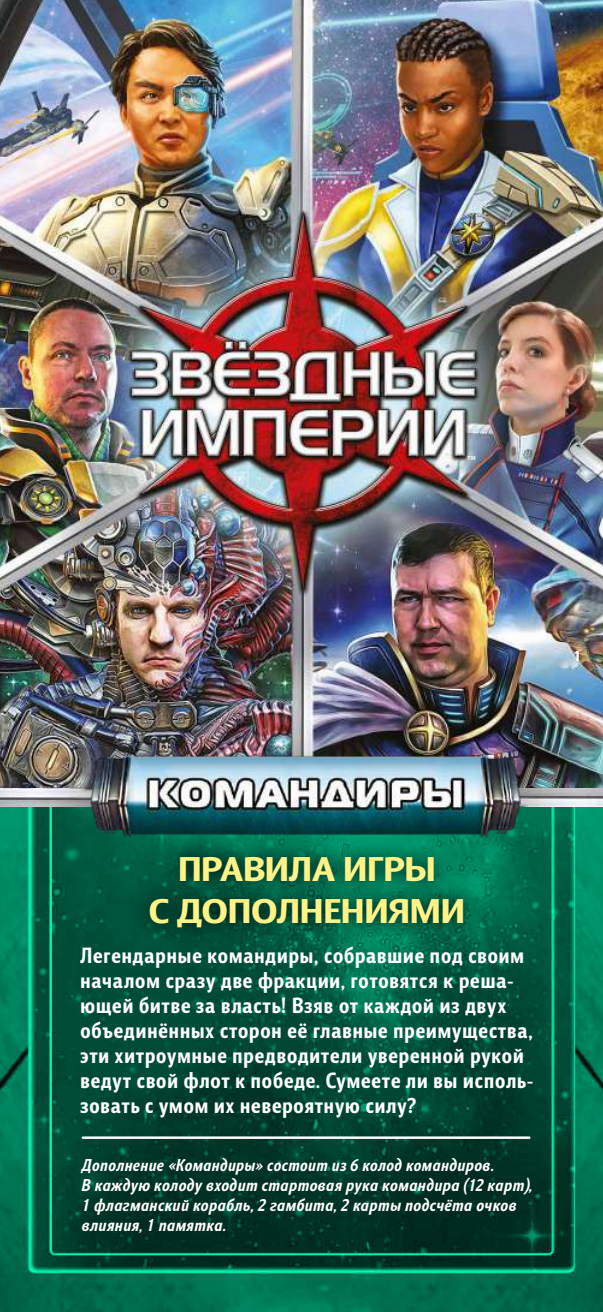
<style>
.page{position:relative;width:603px;height:1312px;background:#fff}
.page>*{position:absolute;margin:0;border:0;box-sizing:border-box;transform-origin:0 0}
.t1{font:800 35px/42px "Barnaul Grotesk";letter-spacing:-.03em;color:#fff287;text-align:center;scale:1.25 1}
.t2{font:800 22.5px/25px "Barnaul Grotesk";letter-spacing:.02em;color:#fff}
.t3{font:italic 800 17.5px/20px "Barnaul Grotesk";letter-spacing:.02em;color:#fff;scale:.95 1}
.t4{font:800 15px "Barnaul Grotesk";color:#fff;scale:1.25 1}
.t5{font:700 6px "Myriad Pro";color:#fff}
</style>
<div class="page">
<svg style="left:0;top:806px;width:602px;height:505px;background:#00543c"></svg>
<img style="left:0;top:0;width:602px;height:788px">
<img style="left:592px;top:788px;width:10px;height:18px">
<img style="left:0;top:751px;width:592px;height:92px">
<svg style="left:130px;top:836px;width:353px;height:109px;background:#006145"></svg>
<hr style="left:83px;top:1136px;width:446px;height:2px;background:#fff">
<p class="t5" style="left:467px;top:454px;width:10px">TM</p>
<p class="t4" style="left:572px;top:647px;width:9px">1</p>
<h1 class="t1" style="left:148px;top:847px;width:255px">ПРАВИЛА ИГРЫ<br>С ДОПОЛНЕНИЯМИ</h1>
<p class="t2" style="left:80px;top:942px;width:454px">Легендарные командиры, собравшие под своим началом сразу две фракции, готовятся к реша&shy;ющей битве за власть! Взяв от каждой из двух объединённых сторон её главные преимущества, эти хитроумные предводители уверенной рукой ведут свой флот к победе. Сумеете ли вы исполь&shy;зовать с умом их невероятную силу?</p>
<p class="t3" style="left:81px;top:1154px;width:475px">Дополнение «Командиры» состоит из 6 колод командиров.<br>В каждую колоду входит стартовая рука командира (12 карт), 1 флагманский корабль, 2 гамбита, 2 карты подсчёта очков влияния, 1 памятка.</p>
</div>
